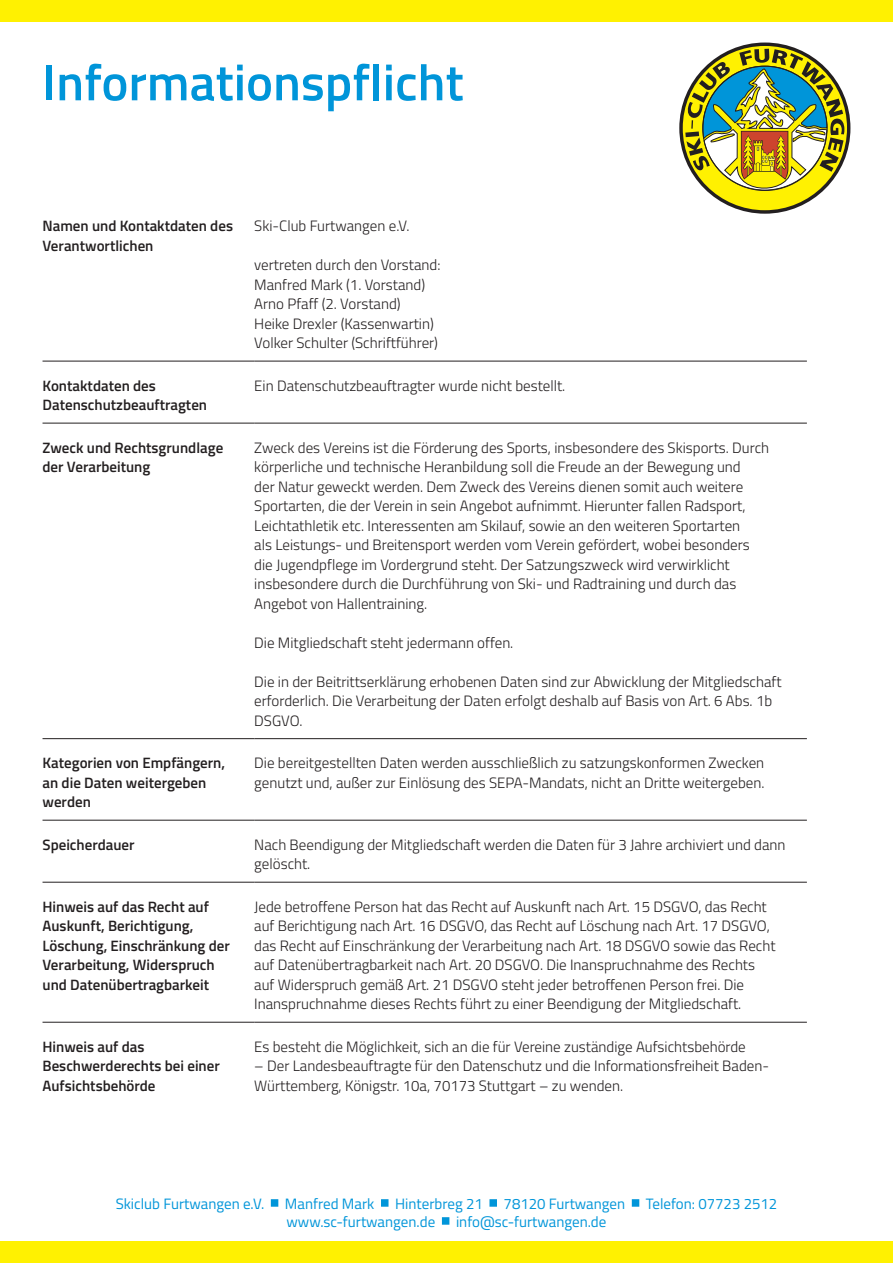
<style>
.page{position:relative;width:893px;height:1263px;background:#fff}
.page>*{position:absolute;margin:0;border:0;box-sizing:border-box;transform-origin:0 0}
.t1{font:600 51px "Titillium Web";color:#0095d9}
.t2{font:300 15px/19.5px "Titillium Web";color:#231f20}
.t3{font:600 15px/19.5px "Titillium Web";color:#231f20}
.t4{font:15px "Titillium Web";color:#0095d9}
</style>
<div class="page">
<hr style="left:43px;top:361px;width:211px;height:1px;background:#231f20">
<hr style="left:254px;top:361px;width:553px;height:1px;background:#231f20">
<hr style="left:43px;top:423px;width:211px;height:1px;background:#231f20">
<hr style="left:254px;top:423px;width:553px;height:1px;background:#231f20">
<hr style="left:43px;top:738px;width:211px;height:1px;background:#231f20">
<hr style="left:254px;top:738px;width:553px;height:1px;background:#231f20">
<hr style="left:43px;top:820px;width:211px;height:1px;background:#231f20">
<hr style="left:254px;top:820px;width:553px;height:1px;background:#231f20">
<hr style="left:43px;top:882px;width:211px;height:1px;background:#231f20">
<hr style="left:254px;top:882px;width:553px;height:1px;background:#231f20">
<hr style="left:43px;top:1022px;width:211px;height:1px;background:#231f20">
<hr style="left:254px;top:1022px;width:553px;height:1px;background:#231f20">
<svg style="left:681px;top:44px;width:168px;height:168px;background:#c0b509"></svg>
<svg style="left:685px;top:49px;width:159px;height:146px"></svg>
<div style="left:0;top:0;width:893px;height:21px;background:#fff101"></div>
<div style="left:0;top:1242px;width:893px;height:21px;background:#fff101"></div>
<svg style="left:271px;top:1199px;width:7px;height:8px"></svg>
<svg style="left:381px;top:1199px;width:7px;height:8px"></svg>
<svg style="left:489px;top:1199px;width:8px;height:8px"></svg>
<svg style="left:632px;top:1199px;width:7px;height:8px"></svg>
<svg style="left:442px;top:1217px;width:7px;height:8px"></svg>
<p class="t1" style="left:43px;top:44px;width:423px">Informationspflicht</p>
<p class="t3" style="left:43px;top:216px;width:192px">Namen und Kontaktdaten des<br>Verantwortlichen</p>
<p class="t2" style="left:254px;top:216px;width:157px">Ski-Club Furtwangen e.V.</p>
<p class="t2" style="left:254px;top:255px;width:188px">vertreten durch den Vorstand:<br>Manfred Mark (1. Vorstand)<br>Arno Pfaff (2. Vorstand)<br>Heike Drexler (Kassenwartin)<br>Volker Schulter (Schriftführer)</p>
<p class="t3" style="left:43px;top:375px;width:115px">Kontaktdaten des</p>
<p class="t3" style="left:43px;top:395px;width:166px">Datenschutzbeauftragten</p>
<p class="t2" style="left:254px;top:375px;width:313px">Ein Datenschutzbeauftragter wurde nicht bestellt.</p>
<p class="t3" style="left:43px;top:437px;width:182px">Zweck und Rechtsgrundlage der Verarbeitung</p>
<p class="t2" style="left:254px;top:437px;width:516px">Zweck des Vereins ist die Förderung des Sports, insbesondere des Skisports. Durch körperliche und technische Heranbildung soll die Freude an der Bewegung und<br>der Natur geweckt werden. Dem Zweck des Vereins dienen somit auch weitere Sportarten, die der Verein in sein Angebot aufnimmt. Hierunter fallen Radsport, Leichtathletik etc. Interessenten am Skilauf, sowie an den weiteren Sportarten<br>als Leistungs- und Breitensport werden vom Verein gefördert, wobei besonders die Jugendpflege im Vordergrund steht. Der Satzungszweck wird verwirklicht insbesondere durch die Durchführung von Ski- und Radtraining und durch das Angebot von Hallentraining.</p>
<p class="t2" style="left:254px;top:632px;width:261px">Die Mitgliedschaft steht jedermann offen.</p>
<p class="t2" style="left:254px;top:671px;width:529px">Die in der Beitrittserklärung erhobenen Daten sind zur Abwicklung der Mitgliedschaft erforderlich. Die Verarbeitung der Daten erfolgt deshalb auf Basis von Art. 6 Abs. 1b<br>DSGVO.</p>
<p class="t3" style="left:43px;top:753px;width:184px">Kategorien von Empfängern, an die Daten weitergeben werden</p>
<p class="t2" style="left:254px;top:753px;width:512px">Die bereitgestellten Daten werden ausschließlich zu satzungskonformen Zwecken genutzt und, außer zur Einlösung des SEPA-Mandats, nicht an Dritte weitergeben.</p>
<p class="t3" style="left:43px;top:834px;width:94px">Speicherdauer</p>
<p class="t2" style="left:254px;top:834px;width:533px">Nach Beendigung der Mitgliedschaft werden die Daten für 3 Jahre archiviert und dann gelöscht.</p>
<p class="t3" style="left:43px;top:896px;width:189px">Hinweis auf das Recht auf<br>Auskunft, Berichtigung,<br>Löschung, Einschränkung der<br>Verarbeitung, Widerspruch und Datenübertragbarkeit</p>
<p class="t2" style="left:254px;top:896px;width:523px">Jede betroffene Person hat das Recht auf Auskunft nach Art. 15 DSGVO, das Recht auf Berichtigung nach Art. 16 DSGVO, das Recht auf Löschung nach Art. 17 DSGVO, das Recht auf Einschränkung der Verarbeitung nach Art. 18 DSGVO sowie das Recht auf Datenübertragbarkeit nach Art. 20 DSGVO. Die Inanspruchnahme des Rechts auf Widerspruch gemäß Art. 21 DSGVO steht jeder betroffenen Person frei. Die Inanspruchnahme dieses Rechts führt zu einer Beendigung der Mitgliedschaft.</p>
<p class="t3" style="left:43px;top:1036px;width:179px">Hinweis auf das<br>Beschwerderechts bei einer<br>Aufsichtsbehörde</p>
<p class="t2" style="left:254px;top:1036px;width:493px">Es besteht die Möglichkeit, sich an die für Vereine zuständige Aufsichtsbehörde</p>
<p class="t2" style="left:254px;top:1056px;width:516px">– Der Landesbeauftragte für den Datenschutz und die Informationsfreiheit Baden-<br>Württemberg, Königstr. 10a, 70173 Stuttgart – zu wenden.</p>
<p class="t4" style="left:116px;top:1192px;width:150px">Skiclub Furtwangen e.V.</p>
<p class="t4" style="left:285px;top:1192px;width:91px">Manfred Mark</p>
<p class="t4" style="left:395px;top:1192px;width:89px">Hinterbreg 21</p>
<p class="t4" style="left:504px;top:1192px;width:123px">78120 Furtwangen</p>
<p class="t4" style="left:646px;top:1192px;width:133px">Telefon: 07723 2512</p>
<p class="t4" style="left:286px;top:1210px;width:150px">www.sc-furtwangen.de</p>
<p class="t4" style="left:456px;top:1210px;width:152px">info@sc-furtwangen.de</p>
</div>
